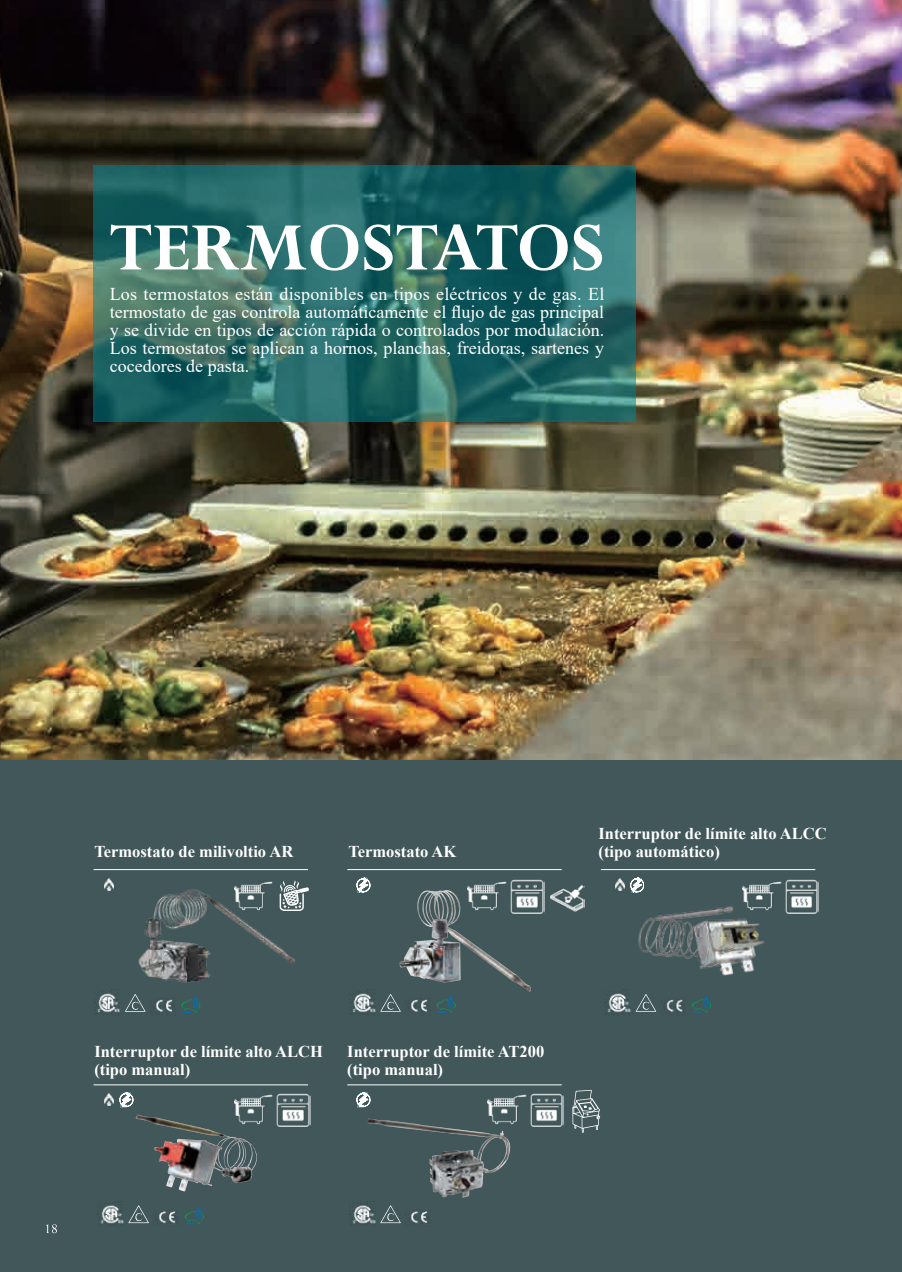
<style>
.page{position:relative;width:902px;height:1272px;background:#fff}
.page>*{position:absolute;margin:0;border:0;box-sizing:border-box;transform-origin:0 0}
.t1{font:700 75px "Perpetua";color:#fff}
.t2{font:18px/18px "Times New Roman";color:#fff;text-align:justify}
.t3{font:700 16.5px/18px "Times New Roman";color:#fff}
</style>
<div class="page">
<div style="left:0;top:757px;width:901px;height:514px;background:#41575a"></div>
<svg style="left:302px;top:887px;width:7px;height:23px"></svg>
<img style="left:773px;top:881px;width:8px;height:13px">
<img style="left:467px;top:881px;width:39px;height:7px">
<img style="left:234px;top:1094px;width:39px;height:29px">
<img style="left:487px;top:1094px;width:39px;height:29px">
<img style="left:510px;top:879px;width:34px;height:34px">
<img style="left:276px;top:1093px;width:34px;height:33px">
<img style="left:530px;top:1093px;width:34px;height:33px">
<svg style="left:572px;top:1090px;width:28px;height:42px"></svg>
<img style="left:785px;top:879px;width:33px;height:34px">
<img style="left:138px;top:880px;width:164px;height:103px">
<img style="left:629px;top:870px;width:144px;height:106px">
<img style="left:399px;top:888px;width:132px;height:103px">
<img style="left:136px;top:1114px;width:121px;height:77px">
<img style="left:367px;top:1118px;width:144px;height:79px">
<img style="left:95px;top:989px;width:25px;height:25px">
<img style="left:607px;top:989px;width:24px;height:24px">
<img style="left:352px;top:989px;width:24px;height:24px">
<img style="left:98px;top:1201px;width:26px;height:23px">
<img style="left:350px;top:1201px;width:26px;height:23px">
<svg style="left:125px;top:994px;width:20px;height:17px"></svg>
<svg style="left:636px;top:994px;width:20px;height:17px"></svg>
<svg style="left:380px;top:994px;width:21px;height:17px"></svg>
<svg style="left:129px;top:1205px;width:20px;height:17px"></svg>
<svg style="left:381px;top:1205px;width:20px;height:17px"></svg>
<svg style="left:181px;top:995px;width:19px;height:17px"></svg>
<svg style="left:692px;top:995px;width:19px;height:17px"></svg>
<svg style="left:436px;top:995px;width:20px;height:17px"></svg>
<svg style="left:185px;top:1206px;width:19px;height:18px"></svg>
<img style="left:156px;top:999px;width:17px;height:13px">
<img style="left:666px;top:999px;width:17px;height:13px">
<img style="left:405px;top:989px;width:27px;height:23px">
<img style="left:159px;top:1211px;width:17px;height:13px">
<img style="left:411px;top:1211px;width:17px;height:13px">
<hr style="left:94px;top:869px;width:214px;height:1px;background:#fff">
<hr style="left:601px;top:869px;width:214px;height:1px;background:#fff">
<hr style="left:347px;top:869px;width:214px;height:1px;background:#fff">
<hr style="left:94px;top:1084px;width:214px;height:1px;background:#fff">
<hr style="left:347px;top:1084px;width:214px;height:1px;background:#fff">
<svg style="left:356px;top:877px;width:14px;height:15px"></svg>
<svg style="left:630px;top:877px;width:14px;height:15px"></svg>
<svg style="left:356px;top:1092px;width:14px;height:15px"></svg>
<img style="left:0;top:0;width:901px;height:759px">
<svg style="left:94px;top:165px;width:542px;height:256px;background:#266866"></svg>
<svg style="left:615px;top:878px;width:9px;height:12px"></svg>
<svg style="left:105px;top:1092px;width:28px;height:15px"></svg>
<svg style="left:105px;top:878px;width:9px;height:12px"></svg>
<svg style="left:46px;top:1224px;width:11px;height:9px"></svg>
<hr style="left:901px;top:0;width:1px;height:1271px;background:#41575a">
<img style="left:550px;top:885px;width:34px;height:27px">
<p class="t1" style="left:110px;top:201px;width:497px">TERMOSTATOS</p>
<p class="t2" style="left:110px;top:284px;width:496px">Los termostatos están disponibles en tipos eléctricos y de gas. El termostato de gas controla automáticamente el flujo de gas principal y se divide en tipos de acción rápida o controlados por modulación.<br>Los termostatos se aplican a hornos, planchas, freidoras, sartenes y cocedores de pasta.</p>
<p class="t3" style="left:94px;top:841px;width:200px">Termostato de milivoltio AR</p>
<p class="t3" style="left:348px;top:841px;width:110px">Termostato AK</p>
<p class="t3" style="left:598px;top:823px;width:229px">Interruptor de límite alto ALCC (tipo automático)</p>
<p class="t3" style="left:94px;top:1042px;width:230px">Interruptor de límite alto ALCH (tipo manual)</p>
<p class="t3" style="left:347px;top:1042px;width:198px">Interruptor de límite AT200</p>
<p class="t3" style="left:347px;top:1060px;width:97px">(tipo manual)</p>
</div>
